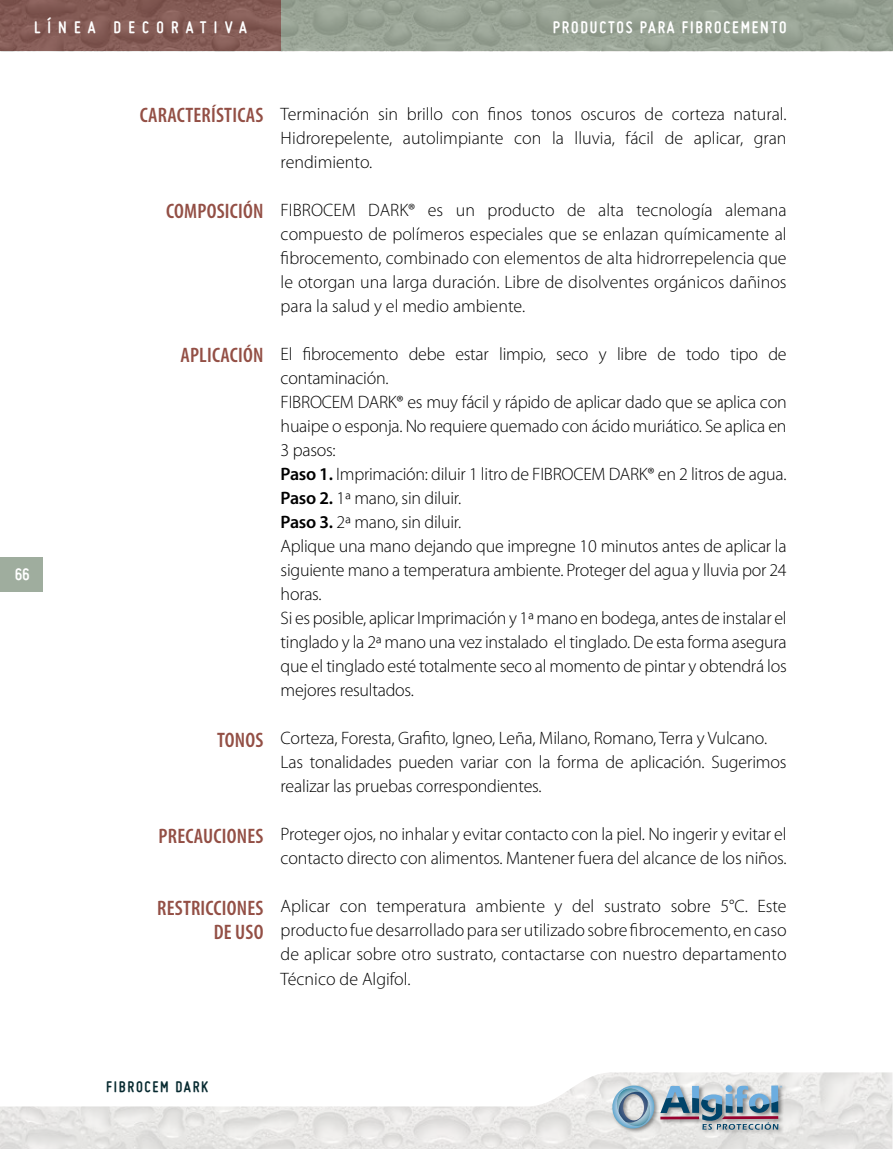
<style>
.page{position:relative;width:893px;height:1149px;background:#fff}
.page>*{position:absolute;margin:0;border:0;box-sizing:border-box;transform-origin:0 0}
.t1{font:600 condensed 21px/24px "Myriad Pro";letter-spacing:.01em;color:#934f45;text-align:right}
.t2{font:300 18px/24px "Myriad Pro";letter-spacing:-.015em;color:#000;text-align:justify}
.t3{font:700 18px "Miso";letter-spacing:.1em;color:#fff}
.t4{font:700 18px "Miso";letter-spacing:.4em;color:#fff}
.t5{font:700 16.5px "Miso";letter-spacing:.1em;color:#072a30}
.s1{font-weight:600}
</style>
<div class="page">
<div style="left:0;top:557px;width:43px;height:34px;background:#9fad9e"></div>
<img style="left:0;top:1072px;width:892px;height:76px">
<div style="left:611px;top:1083px;width:177px;height:51px;background:#000;opacity:.4"></div>
<div style="left:726px;top:1084px;width:6px;height:7px;background:#e2e2e0;border-radius:50%"></div>
<svg style="left:609px;top:1085px;width:173px;height:45px;background:#9cacbb"></svg>
<img style="left:0;top:0;width:892px;height:51px">
<p class="t4" style="left:34px;top:17px;width:215px">LÍNEA DECORATIVA</p>
<p class="t3" style="left:553px;top:17px;width:235px">PRODUCTOS PARA FIBROCEMENTO</p>
<p class="t3" style="left:15px;top:564px;width:16px">66</p>
<p class="t1" style="left:140px;top:103px;width:19px">CARACTER</p>
<p class="t1" style="left:211px;top:103px;width:54px">ÍSTICAS</p>
<p class="t1" style="left:166px;top:199px;width:99px">COMPOSICIÓN</p>
<p class="t1" style="left:180px;top:343px;width:85px">APLICACIÓN</p>
<p class="t1" style="left:217px;top:727px;width:47px">TONOS</p>
<p class="t1" style="left:159px;top:823px;width:105px">PRECAUCIONES</p>
<p class="t1" style="left:157px;top:895px;width:108px">RESTRICCIONES<br>DE USO</p>
<p class="t2" style="left:281px;top:102px;width:507px">Terminación sin brillo con finos tonos oscuros de corteza natural.<br>Hidrorepelente, autolimpiante con la lluvia, fácil de aplicar, gran rendimiento.</p>
<p class="t2" style="left:281px;top:198px;width:508px">FIBROCEM DARK® es un producto de alta tecnología alemana compuesto de polímeros especiales que se enlazan químicamente al fibrocemento, combinado con elementos de alta hidrorrepelencia que le otorgan una larga duración. Libre de disolventes orgánicos dañinos para la salud y el medio ambiente.</p>
<p class="t2" style="left:281px;top:342px;width:508px;text-align:left">El fibrocemento debe estar limpio, seco y libre de todo tipo de contaminación.<br>FIBROCEM DARK® es muy fácil y rápido de aplicar dado que se aplica con huaipe o esponja. No requiere quemado con ácido muriático. Se aplica en 3 pasos:<br><span class="s1">Paso 1.</span> Imprimación: diluir 1 litro de FIBROCEM DARK® en 2 litros de agua.<br><span class="s1">Paso 2.</span> 1ª mano, sin diluir.<br><span class="s1">Paso 3.</span> 2ª mano, sin diluir.<br>Aplique una mano dejando que impregne 10 minutos antes de aplicar la siguiente mano a temperatura ambiente. Proteger del agua y lluvia por 24 horas.<br>Si es posible, aplicar Imprimación y 1ª mano en bodega, antes de instalar el tinglado y la 2ª mano una vez instalado el tinglado. De esta forma asegura que el tinglado esté totalmente seco al momento de pintar y obtendrá los mejores resultados.</p>
<p class="t2" style="left:281px;top:726px;width:507px;text-align:left">Corteza, Foresta, Grafito, Igneo, Leña, Milano, Romano, Terra y Vulcano.<br>Las tonalidades pueden variar con la forma de aplicación. Sugerimos realizar las pruebas correspondientes.</p>
<p class="t2" style="left:281px;top:822px;width:507px">Proteger ojos, no inhalar y evitar contacto con la piel. No ingerir y evitar el contacto directo con alimentos. Mantener fuera del alcance de los niños.</p>
<p class="t2" style="left:281px;top:894px;width:507px">Aplicar con temperatura ambiente y del sustrato sobre 5°C. Este producto fue desarrollado para ser utilizado sobre fibrocemento, en caso de aplicar sobre otro sustrato, contactarse con nuestro departamento Técnico de Algifol.</p>
<p class="t5" style="left:106px;top:1076px;width:103px">FIBROCEM DARK</p>
</div>
